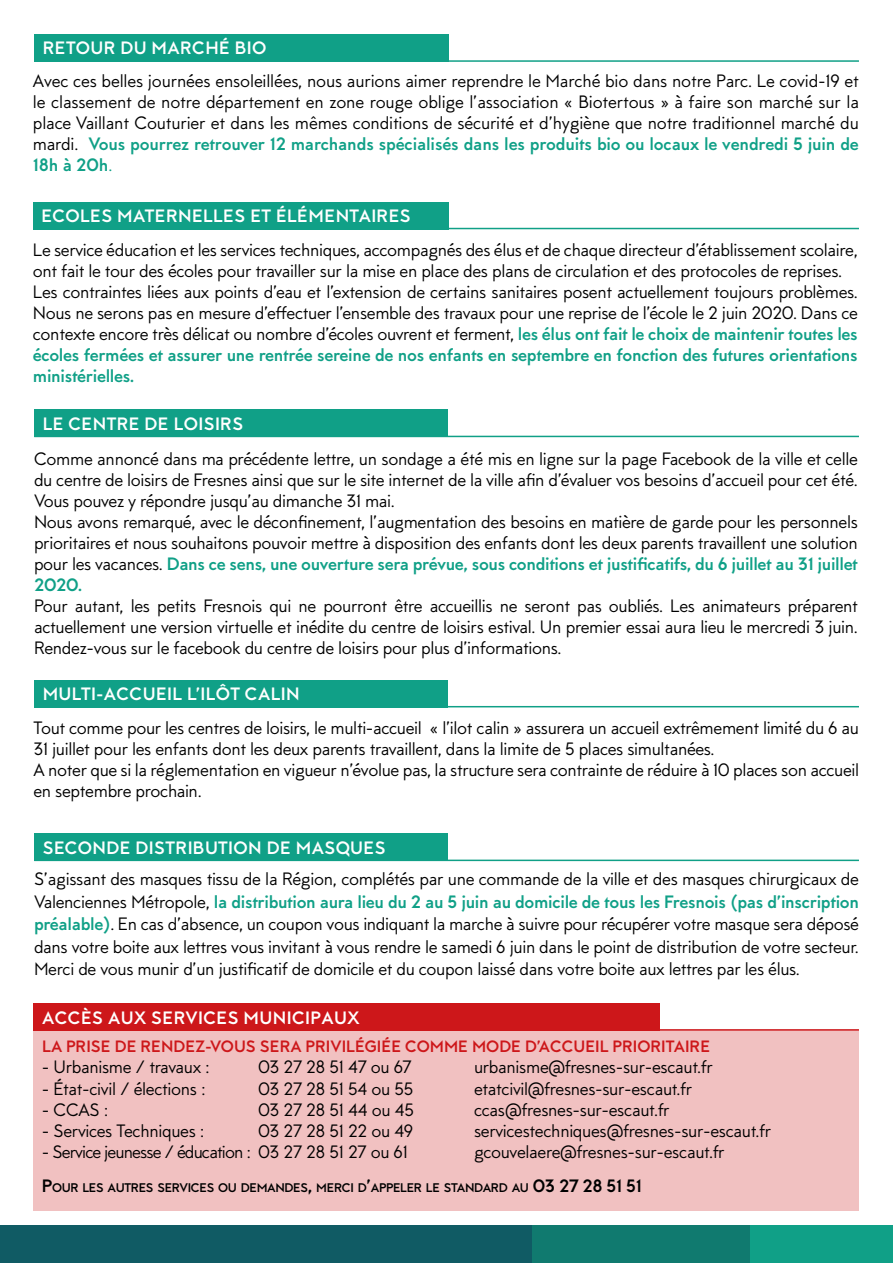
<style>
.page{position:relative;width:893px;height:1263px;background:#fff}
.page>*{position:absolute;margin:0;border:0;box-sizing:border-box;transform-origin:0 0}
.t1{font:18px/21px "MTT Milano";letter-spacing:-.02em;color:#000;text-align:justify}
.t2{font:700 18px "MTT Milano";letter-spacing:.02em;color:#fff}
.t3{font:18px "MTT Milano";letter-spacing:-.05em;color:#000}
.t4{font:700 16.5px "MTT Milano";color:#cd171a}
.t5{font:700 12.6px "MTT Milano";letter-spacing:-.03em;color:#000}
.s1{font-weight:700;color:#10a087}
.s2{color:#10a087}
.s3{font-size:18px}
</style>
<div class="page">
<div style="left:0;top:1226px;width:543px;height:37px;background:#105b64"></div>
<div style="left:532px;top:1226px;width:218px;height:37px;background:#107a6f"></div>
<div style="left:750px;top:1226px;width:143px;height:37px;background:#10a087"></div>
<div style="left:34px;top:410px;width:413px;height:27px;background:#10a087"></div>
<hr style="left:34px;top:436px;width:825px;height:1px;background:#10a087">
<div style="left:34px;top:34px;width:414px;height:28px;background:#10a087"></div>
<hr style="left:46px;top:60px;width:813px;height:2px;background:#10a087">
<div style="left:33px;top:202px;width:415px;height:27px;background:#10a087"></div>
<hr style="left:33px;top:228px;width:826px;height:1px;background:#10a087">
<div style="left:34px;top:680px;width:413px;height:27px;background:#10a087"></div>
<hr style="left:34px;top:706px;width:825px;height:1px;background:#10a087">
<div style="left:34px;top:833px;width:413px;height:28px;background:#10a087"></div>
<hr style="left:34px;top:859px;width:825px;height:2px;background:#10a087">
<div style="left:33px;top:1003px;width:627px;height:28px;background:#cd171a"></div>
<hr style="left:34px;top:1029px;width:825px;height:2px;background:#cd171a">
<div style="left:33px;top:1031px;width:826px;height:180px;background:#f1c1c1"></div>
<p class="t2" style="left:43px;top:38px;width:225px">RETOUR DU MARCHÉ BIO</p>
<p class="t1" style="left:33px;top:70px;width:828px">Avec ces belles journées ensoleillées, nous aurions aimer reprendre le Marché bio dans notre Parc. Le covid-19 et le classement de notre département en zone rouge oblige l’association « Biotertous » à faire son marché sur la place Vaillant Couturier et dans les mêmes conditions de sécurité et d’hygiène que notre traditionnel marché du mardi. <span class="s1">Vous pourrez retrouver 12 marchands spécialisés dans les produits bio ou locaux le vendredi 5 juin de 18h à 20h</span><span class="s2">.</span></p>
<p class="t2" style="left:42px;top:206px;width:371px">ECOLES MATERNELLES ET ÉLÉMENTAIRES</p>
<p class="t1" style="left:33px;top:240px;width:827px;text-align:left">Le service éducation et les services techniques, accompagnés des élus et de chaque directeur d’établissement scolaire, ont fait le tour des écoles pour travailler sur la mise en place des plans de circulation et des protocoles de reprises.<br>Les contraintes liées aux points d’eau et l’extension de certains sanitaires posent actuellement toujours problèmes.<br>Nous ne serons pas en mesure d’effectuer l’ensemble des travaux pour une reprise de l’école le 2 juin 2020. Dans ce contexte encore très délicat ou nombre d’écoles ouvrent et ferment, <span class="s1">les élus ont fait le choix de maintenir toutes les écoles fermées et assurer une rentrée sereine de nos enfants en septembre en fonction des futures orientations ministérielles.</span></p>
<p class="t2" style="left:43px;top:413px;width:202px">LE CENTRE DE LOISIRS</p>
<p class="t1" style="left:34px;top:448px;width:825px;text-align:left">Comme annoncé dans ma précédente lettre, un sondage a été mis en ligne sur la page Facebook de la ville et celle du centre de loisirs de Fresnes ainsi que sur le site internet de la ville afin d’évaluer vos besoins d’accueil pour cet été.<br>Vous pouvez y répondre jusqu’au dimanche 31 mai.<br>Nous avons remarqué, avec le déconfinement, l’augmentation des besoins en matière de garde pour les personnels prioritaires et nous souhaitons pouvoir mettre à disposition des enfants dont les deux parents travaillent une solution pour les vacances. <span class="s1">Dans ce sens, une ouverture sera prévue, sous conditions et justificatifs, du 6 juillet au 31 juillet 2020.</span></p>
<p class="t1" style="left:34px;top:596px;width:825px">Pour autant, les petits Fresnois qui ne pourront être accueillis ne seront pas oubliés. Les animateurs préparent actuellement une version virtuelle et inédite du centre de loisirs estival. Un premier essai aura lieu le mercredi 3 juin.<br>Rendez-vous sur le facebook du centre de loisirs pour plus d’informations.</p>
<p class="t2" style="left:43px;top:684px;width:258px">MULTI-ACCUEIL L’ILÔT CALIN</p>
<p class="t1" style="left:34px;top:718px;width:827px;text-align:left">Tout comme pour les centres de loisirs, le multi-accueil « l’ilot calin » assurera un accueil extrêmement limité du 6 au 31 juillet pour les enfants dont les deux parents travaillent, dans la limite de 5 places simultanées.<br>A noter que si la réglementation en vigueur n’évolue pas, la structure sera contrainte de réduire à 10 places son accueil en septembre prochain.</p>
<p class="t2" style="left:43px;top:837px;width:345px">SECONDE DISTRIBUTION DE MASQUES</p>
<p class="t1" style="left:34px;top:868px;width:827px;line-height:22.5px">S’agissant des masques tissu de la Région, complétés par une commande de la ville et des masques chirurgicaux de Valenciennes Métropole, <span class="s1">la distribution aura lieu du 2 au 5 juin au domicile de tous les Fresnois (pas d’inscription préalable)</span>. En cas d’absence, un coupon vous indiquant la marche à suivre pour récupérer votre masque sera déposé dans votre boite aux lettres vous invitant à vous rendre le samedi 6 juin dans le point de distribution de votre secteur.<br>Merci de vous munir d’un justificatif de domicile et du coupon laissé dans votre boite aux lettres par les élus.</p>
<p class="t2" style="left:42px;top:1007px;width:319px">ACCÈS AUX SERVICES MUNICIPAUX</p>
<p class="t4" style="left:42px;top:1037px;width:670px">LA PRISE DE RENDEZ-VOUS SERA PRIVILÉGIÉE COMME MODE D’ACCUEIL PRIORITAIRE</p>
<p class="t1" style="left:42px;top:1057px;width:169px">- Urbanisme / travaux :</p>
<p class="t1" style="left:258px;top:1057px;width:155px">03 27 28 51 47 ou 67</p>
<p class="t1" style="left:474px;top:1057px;width:240px">urbanisme@fresnes-sur-escaut.fr</p>
<p class="t1" style="left:42px;top:1078px;width:165px">- État-civil / élections :</p>
<p class="t1" style="left:258px;top:1078px;width:157px">03 27 28 51 54 ou 55</p>
<p class="t1" style="left:474px;top:1078px;width:220px">etatcivil@fresnes-sur-escaut.fr</p>
<p class="t1" style="left:42px;top:1099px;width:68px">- CCAS :</p>
<p class="t1" style="left:258px;top:1099px;width:158px">03 27 28 51 44 ou 45</p>
<p class="t1" style="left:474px;top:1099px;width:197px">ccas@fresnes-sur-escaut.fr</p>
<p class="t1" style="left:42px;top:1120px;width:164px">- Services Techniques :</p>
<p class="t1" style="left:258px;top:1120px;width:156px">03 27 28 51 22 ou 49</p>
<p class="t1" style="left:474px;top:1120px;width:299px">servicestechniques@fresnes-sur-escaut.fr</p>
<p class="t3" style="left:42px;top:1141px;width:367px">- Service jeunesse / éducation : 03 27 28 51 27 ou 61</p>
<p class="t1" style="left:474px;top:1141px;width:252px">gcouvelaere@fresnes-sur-escaut.fr</p>
<p class="t5" style="left:42px;top:1180px;width:601px"><span class="s3">P</span>OUR LES AUTRES SERVICES OU DEMANDES<span class="s3">,</span> MERCI D<span class="s3">’</span>APPELER LE STANDARD AU <span class="s3">03 27 28 51 51</span></p>
</div>
